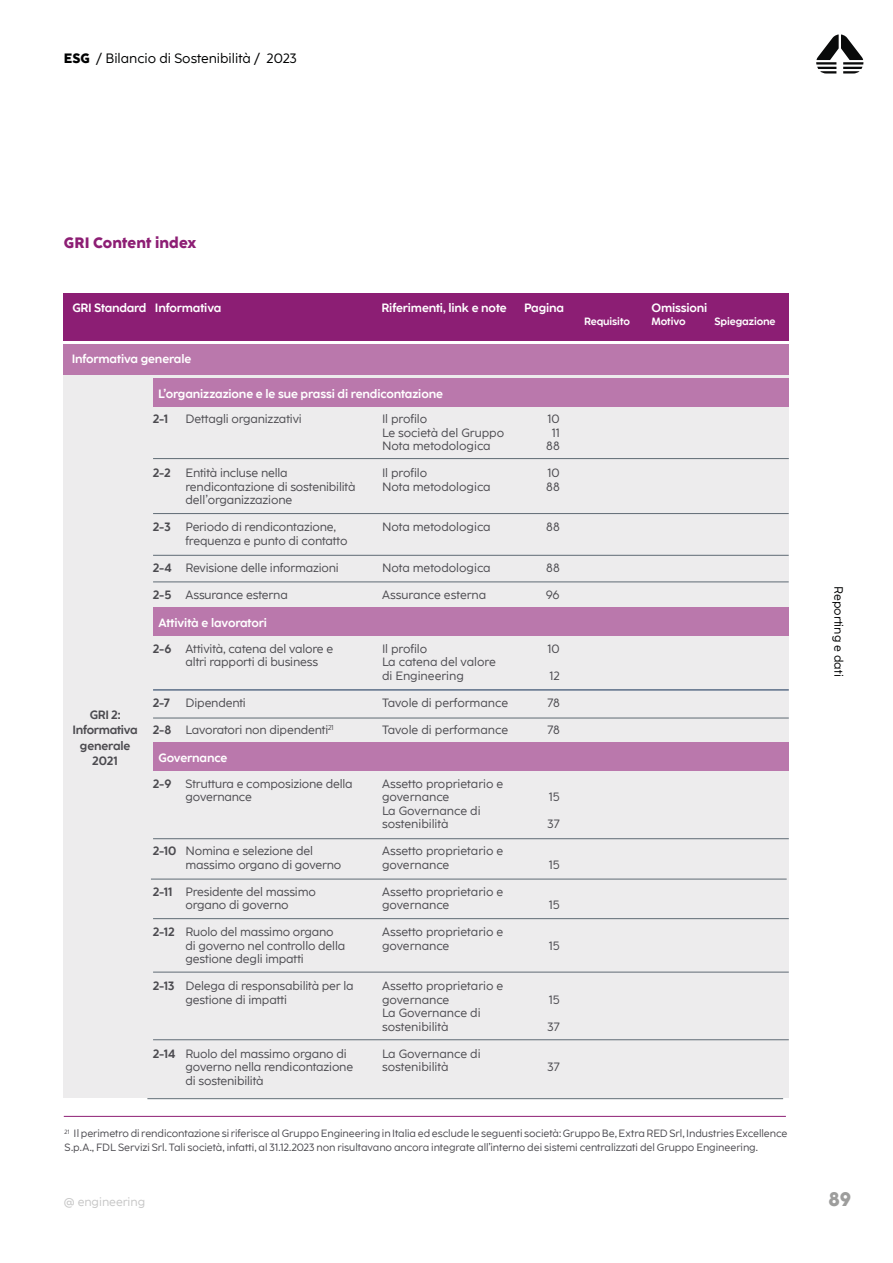
<style>
.page{position:relative;width:893px;height:1263px;background:#fff}
.page>*{position:absolute;margin:0;border:0;box-sizing:border-box;transform-origin:0 0}
.t1{font:800 19.5px "Coco Eng";color:#9d9d9c}
.t2{font:800 15px "Coco Eng";letter-spacing:.01em;color:#8d1e74}
.t3{font:13.5px "Coco Eng";color:#010202}
.t4{font:12px/13.5px "Coco Eng";letter-spacing:-.01em;color:#4b4a4f}
.t5{font:700 12px "Coco Eng";letter-spacing:-.01em;color:#fff}
.t6{font:700 12px/15px "Coco Eng";letter-spacing:-.015em;color:#4b4a4f;text-align:center}
.t7{font:12px "Coco Eng";color:#010202}
.t8{font:12px "Coco Eng";color:#c6c6c6}
.t9{font:10.5px/13.5px "Coco Eng";letter-spacing:-.005em;color:#4b4a4f}
.t10{font:700 10.5px "Coco Eng";letter-spacing:-.01em;color:#fff}
.s1{font-weight:800}
</style>
<div class="page">
<svg style="left:816px;top:34px;width:47px;height:40px"></svg>
<div style="left:63px;top:374px;width:726px;height:724px;background:#edeced"></div>
<div style="left:63px;top:344px;width:726px;height:31px;background:#ba78ac"></div>
<div style="left:63px;top:293px;width:726px;height:47px;background:#8c1e74"></div>
<hr style="left:153px;top:513px;width:636px;height:1px;background:#66717a">
<hr style="left:153px;top:581px;width:636px;height:1px;background:#66717a">
<hr style="left:153px;top:555px;width:636px;height:1px;background:#66717a">
<hr style="left:153px;top:458px;width:636px;height:1px;background:#66717a">
<hr style="left:153px;top:689px;width:636px;height:1px;background:#1d385d">
<hr style="left:153px;top:717px;width:636px;height:1px;background:#66717a">
<hr style="left:153px;top:838px;width:636px;height:1px;background:#66717a">
<hr style="left:151px;top:878px;width:636px;height:2px;background:#66717a">
<hr style="left:153px;top:918px;width:636px;height:1px;background:#66717a">
<hr style="left:153px;top:971px;width:636px;height:2px;background:#66717a">
<hr style="left:153px;top:1039px;width:636px;height:1px;background:#66717a">
<hr style="left:147px;top:1098px;width:636px;height:1px;background:#66717a">
<div style="left:153px;top:607px;width:636px;height:29px;background:#ba78ac"></div>
<div style="left:153px;top:742px;width:636px;height:28px;background:#ba78ac"></div>
<hr style="left:64px;top:1116px;width:722px;height:1px;background:#8d1e74">
<div style="left:153px;top:378px;width:635px;height:28px;background:#ba78ac"></div>
<p class="t3" style="left:64px;top:49px;width:235px"><span class="s1">ESG</span> / Bilancio di Sostenibilità / 2023</p>
<p class="t2" style="left:64px;top:231px;width:134px">GRI Content index</p>
<p class="t5" style="left:72px;top:299px;width:150px">GRI Standard Informativa</p>
<p class="t5" style="left:381px;top:299px;width:127px">Riferimenti, link e note</p>
<p class="t5" style="left:524px;top:299px;width:42px">Pagina</p>
<p class="t5" style="left:651px;top:299px;width:57px">Omissioni</p>
<p class="t10" style="left:584px;top:314px;width:47px">Requisito</p>
<p class="t10" style="left:651px;top:314px;width:36px">Motivo</p>
<p class="t10" style="left:714px;top:314px;width:63px">Spiegazione</p>
<p class="t5" style="left:72px;top:350px;width:121px">Informativa generale</p>
<p class="t6" style="left:73px;top:707px;width:67px">GRI 2:<br>Informativa generale<br>2021</p>
<p class="t5" style="left:158px;top:385px;width:286px">L’organizzazione e le sue prassi di rendicontazione</p>
<p class="t6" style="left:153px;top:411px;width:17px">2-1</p>
<p class="t4" style="left:186px;top:412px;width:118px">Dettagli organizzativi</p>
<p class="t6" style="left:153px;top:465px;width:19px">2-2</p>
<p class="t6" style="left:153px;top:519px;width:19px">2-3</p>
<p class="t6" style="left:153px;top:559px;width:20px">2-4</p>
<p class="t6" style="left:153px;top:586px;width:20px">2-5</p>
<p class="t4" style="left:186px;top:466px;width:171px">Entità incluse nella rendicontazione di sostenibilità dell’organizzazione</p>
<p class="t4" style="left:186px;top:520px;width:163px">Periodo di rendicontazione, frequenza e punto di contatto</p>
<p class="t4" style="left:186px;top:560px;width:155px">Revisione delle informazioni</p>
<p class="t4" style="left:186px;top:587px;width:104px">Assurance esterna</p>
<p class="t5" style="left:159px;top:615px;width:110px">Attività e lavoratori</p>
<p class="t6" style="left:153px;top:640px;width:20px">2-6</p>
<p class="t6" style="left:153px;top:694px;width:18px">2-7</p>
<p class="t6" style="left:153px;top:721px;width:20px">2-8</p>
<p class="t4" style="left:186px;top:641px;width:149px">Attività, catena del valore e altri rapporti di business</p>
<p class="t4" style="left:186px;top:695px;width:62px">Dipendenti</p>
<p class="t4" style="left:186px;top:722px;width:150px">Lavoratori non dipendenti<sup>21</sup></p>
<p class="t5" style="left:159px;top:749px;width:70px">Governance</p>
<p class="t6" style="left:153px;top:775px;width:20px">2-9</p>
<p class="t4" style="left:186px;top:776px;width:169px">Struttura e composizione della governance</p>
<p class="t6" style="left:153px;top:843px;width:25px">2-10</p>
<p class="t6" style="left:153px;top:883px;width:21px">2-11</p>
<p class="t6" style="left:153px;top:924px;width:23px">2-12</p>
<p class="t6" style="left:153px;top:978px;width:23px">2-13</p>
<p class="t4" style="left:186px;top:844px;width:157px">Nomina e selezione del massimo organo di governo</p>
<p class="t4" style="left:186px;top:884px;width:132px">Presidente del massimo organo di governo</p>
<p class="t4" style="left:186px;top:925px;width:161px">Ruolo del massimo organo di governo nel controllo della gestione degli impatti</p>
<p class="t4" style="left:186px;top:979px;width:170px">Delega di responsabilità per la gestione di impatti</p>
<p class="t6" style="left:153px;top:1045px;width:24px">2-14</p>
<p class="t4" style="left:186px;top:1046px;width:169px">Ruolo del massimo organo di governo nella rendicontazione di sostenibilità</p>
<p class="t4" style="left:382px;top:412px;width:124px">Il profilo<br>Le società del Gruppo<br>Nota metodologica</p>
<p class="t4" style="left:382px;top:466px;width:110px">Il profilo<br>Nota metodologica</p>
<p class="t4" style="left:382px;top:520px;width:110px">Nota metodologica</p>
<p class="t4" style="left:382px;top:560px;width:110px">Nota metodologica</p>
<p class="t4" style="left:382px;top:587px;width:106px">Assurance esterna</p>
<p class="t4" style="left:382px;top:641px;width:115px">Il profilo<br>La catena del valore di Engineering</p>
<p class="t4" style="left:382px;top:695px;width:128px">Tavole di performance</p>
<p class="t4" style="left:382px;top:722px;width:128px">Tavole di performance</p>
<p class="t4" style="left:382px;top:776px;width:123px">Assetto proprietario e governance<br>La Governance di sostenibilità</p>
<p class="t4" style="left:382px;top:844px;width:123px">Assetto proprietario e governance</p>
<p class="t4" style="left:382px;top:884px;width:123px">Assetto proprietario e governance</p>
<p class="t4" style="left:382px;top:925px;width:123px">Assetto proprietario e governance</p>
<p class="t4" style="left:382px;top:979px;width:123px">Assetto proprietario e governance<br>La Governance di sostenibilità</p>
<p class="t4" style="left:382px;top:1046px;width:100px">La Governance di sostenibilità</p>
<p class="t4" style="left:546px;top:412px;width:15px;text-align:center">10<br>11<br>88</p>
<p class="t4" style="left:546px;top:466px;width:15px">10<br>88</p>
<p class="t4" style="left:546px;top:520px;width:15px">88</p>
<p class="t4" style="left:546px;top:560px;width:15px">88</p>
<p class="t4" style="left:546px;top:587px;width:16px">96</p>
<p class="t4" style="left:548px;top:641px;width:13px">10</p>
<p class="t4" style="left:550px;top:668px;width:11px">12</p>
<p class="t4" style="left:547px;top:695px;width:14px">78</p>
<p class="t4" style="left:547px;top:722px;width:14px">78</p>
<p class="t4" style="left:549px;top:790px;width:12px">15</p>
<p class="t4" style="left:548px;top:817px;width:14px">37</p>
<p class="t4" style="left:549px;top:857px;width:12px">15</p>
<p class="t4" style="left:549px;top:898px;width:12px">15</p>
<p class="t4" style="left:549px;top:938px;width:12px">15</p>
<p class="t4" style="left:549px;top:992px;width:12px">15</p>
<p class="t4" style="left:548px;top:1019px;width:14px">37</p>
<p class="t4" style="left:548px;top:1060px;width:14px">37</p>
<p class="t9" style="left:65px;top:1126px;width:724px"><sup>21</sup> Il perimetro di rendicontazione si riferisce al Gruppo Engineering in Italia ed esclude le seguenti società: Gruppo Be, Extra RED Srl, Industries Excellence<br>S.p.A., FDL Servizi Srl. Tali società, infatti, al 31.12.2023 non risultavano ancora integrate all’interno dei sistemi centralizzati del Gruppo Engineering.</p>
<p class="t8" style="left:64px;top:1194px;width:83px">@ engineering</p>
<p class="t7" style="left:846px;top:586px;width:92px;rotate:90deg">Reporting e dati</p>
<h1 class="t1" style="left:828px;top:1185px;width:24px">89</h1>
</div>
